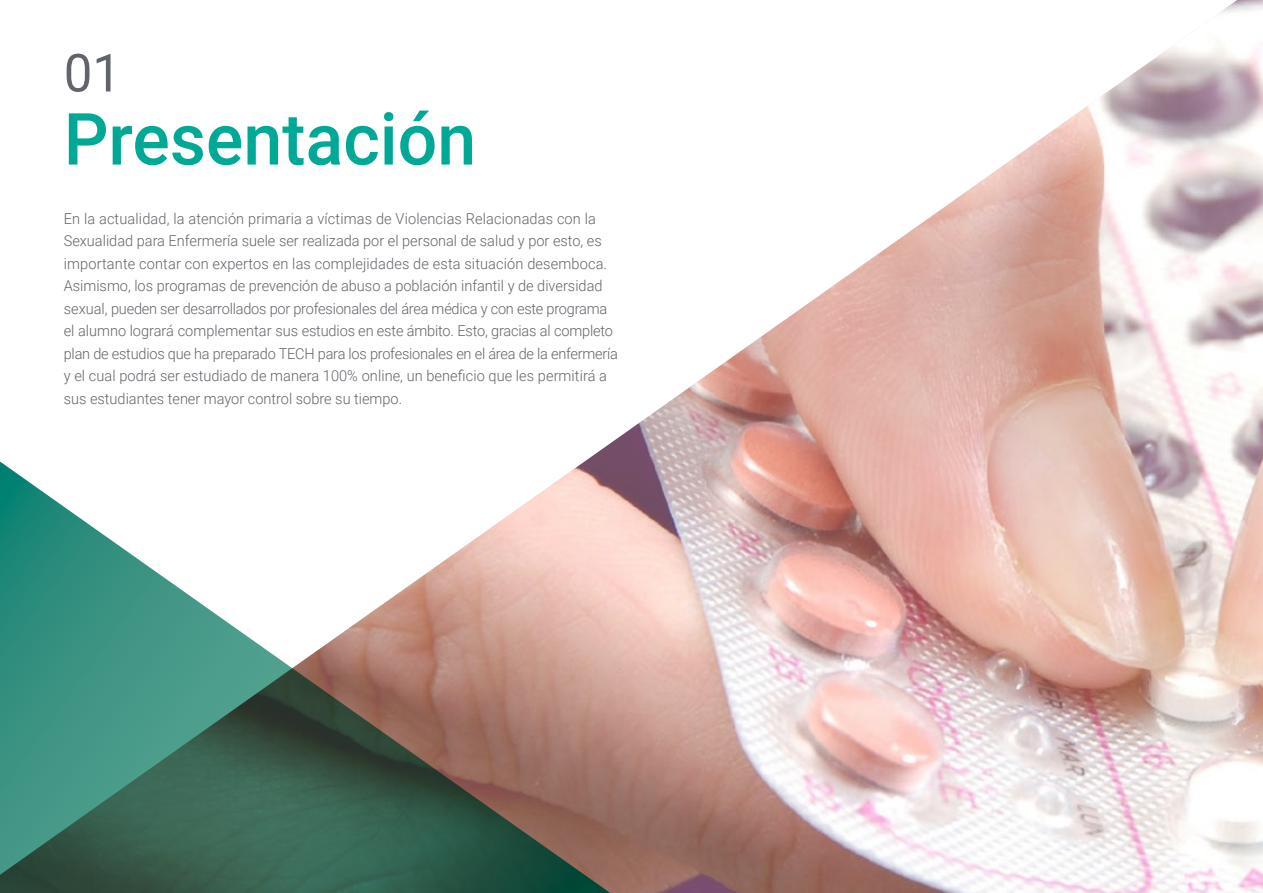
<style>
.page{position:relative;width:1263px;height:893px;background:#fff}
.page>*{position:absolute;margin:0;border:0;box-sizing:border-box;transform-origin:0 0}
.t1{font:500 72px "Roboto";color:#00a996}
.t2{font:52.5px "Roboto";color:#61646a}
.t3{font:300 15px/22.5px "Roboto";color:#61646a}
</style>
<div class="page">
<img style="left:606px;top:0;width:657px;height:893px">
<svg style="left:0;top:446px;width:640px;height:447px"></svg>
<h2 class="t2" style="left:64px;top:36px;width:59px">01</h2>
<h1 class="t1" style="left:64px;top:89px;width:414px">Presentación</h1>
<p class="t3" style="left:64px;top:207px;width:556px">En la actualidad, la atención primaria a víctimas de Violencias Relacionadas con la Sexualidad para Enfermería suele ser realizada por el personal de salud y por esto, es importante contar con expertos en las complejidades de esta situación desemboca.<br>Asimismo, los programas de prevención de abuso a población infantil y de diversidad sexual, pueden ser desarrollados por profesionales del área médica y con este programa el alumno logrará complementar sus estudios en este ámbito. Esto, gracias al completo plan de estudios que ha preparado TECH para los profesionales en el área de la enfermería y el cual podrá ser estudiado de manera 100% online, un beneficio que les permitirá a sus estudiantes tener mayor control sobre su tiempo.</p>
</div>
